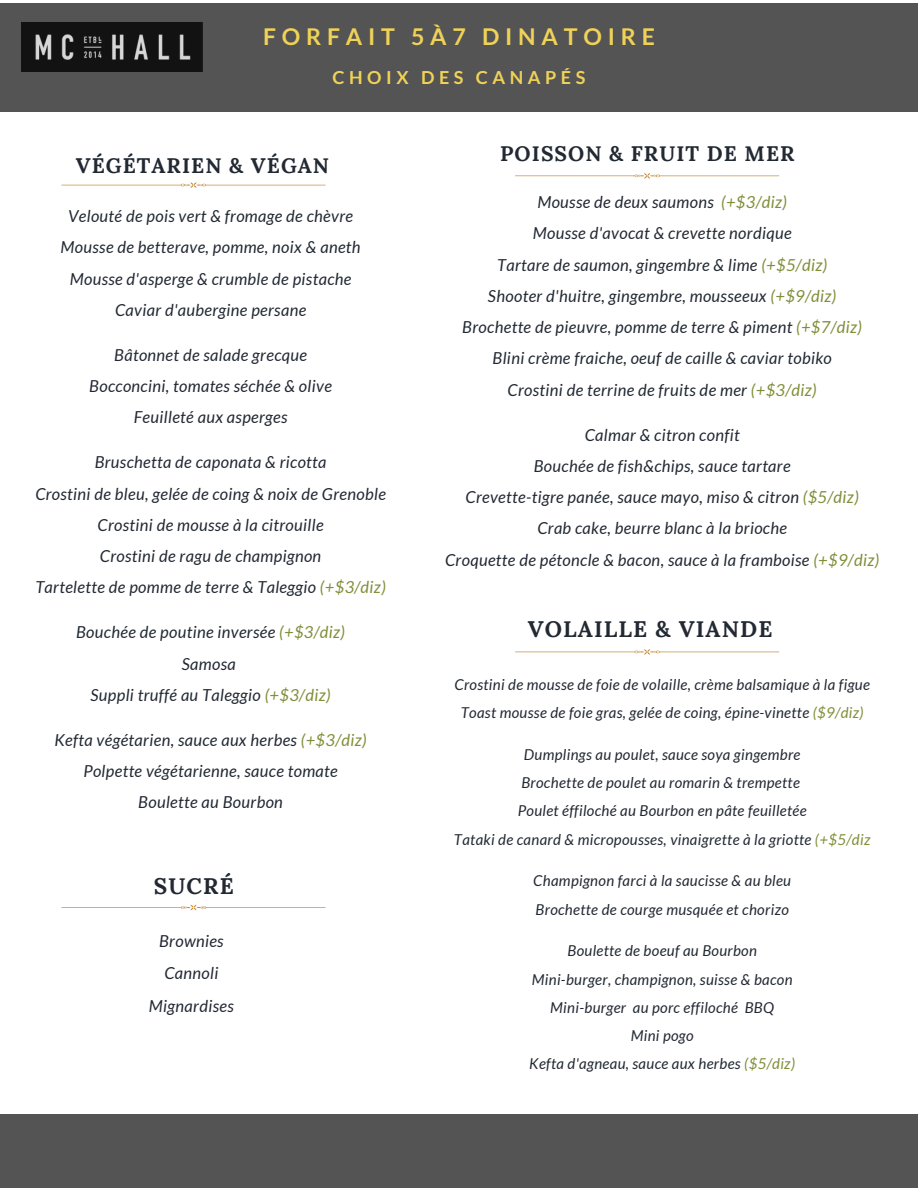
<style>
.page{position:relative;width:918px;height:1188px;background:#fff}
.page>*{position:absolute;margin:0;border:0;box-sizing:border-box;transform-origin:0 0}
.t1{font:700 23.25px "Lato";letter-spacing:.25em;color:#f0d258}
.t2{font:700 22.5px "Lora";letter-spacing:.05em;color:#222933}
.t3{font:700 21px "Lora";letter-spacing:.05em;color:#222933}
.t4{font:700 18px "Lato";letter-spacing:.25em;color:#f0d258}
.t5{font:italic 16.5px "Lato";letter-spacing:.02em;color:#222933}
.t6{font:italic 15px "Lato";letter-spacing:.02em;color:#222933}
.s1{color:#7f8e38}
</style>
<div class="page">
<div style="left:0;top:1115px;width:918px;height:73px;background:#545454"></div>
<div style="left:0;top:3px;width:918px;height:108px;background:#545454"></div>
<img style="left:21px;top:23px;width:182px;height:48px">
<svg style="left:61px;top:182px;width:265px;height:6px"></svg>
<svg style="left:515px;top:173px;width:264px;height:6px"></svg>
<svg style="left:515px;top:649px;width:264px;height:6px"></svg>
<svg style="left:61px;top:905px;width:265px;height:5px"></svg>
<p class="t1" style="left:263px;top:22px;width:393px">FORFAIT 5À7 DINATOIRE</p>
<p class="t4" style="left:333px;top:66px;width:254px">CHOIX DES CANAPÉS</p>
<p class="t3" style="left:76px;top:152px;width:255px">VÉGÉTARIEN &amp; VÉGAN</p>
<p class="t5" style="left:68px;top:206px;width:286px">Velouté de pois vert &amp; fromage de chèvre</p>
<p class="t5" style="left:61px;top:237px;width:302px">Mousse de betterave, pomme, noix &amp; aneth</p>
<p class="t5" style="left:70px;top:268px;width:283px">Mousse d'asperge &amp; crumble de pistache</p>
<p class="t5" style="left:115px;top:300px;width:193px">Caviar d'aubergine persane</p>
<p class="t5" style="left:114px;top:345px;width:194px">Bâtonnet de salade grecque</p>
<p class="t5" style="left:89px;top:376px;width:244px">Bocconcini, tomates séchée &amp; olive</p>
<p class="t5" style="left:134px;top:407px;width:155px">Feuilleté aux asperges</p>
<p class="t5" style="left:95px;top:452px;width:233px">Bruschetta de caponata &amp; ricotta</p>
<p class="t5" style="left:35px;top:483px;width:352px">Crostini de bleu, gelée de coing &amp; noix de Grenoble</p>
<p class="t5" style="left:98px;top:515px;width:228px">Crostini de mousse à la citrouille</p>
<p class="t5" style="left:100px;top:546px;width:223px">Crostini de ragu de champignon</p>
<p class="t5" style="left:35px;top:577px;width:352px">Tartelette de pomme de terre &amp; Taleggio <span class="s1">(+$3/diz)</span></p>
<p class="t5" style="left:76px;top:622px;width:271px">Bouchée de poutine inversée <span class="s1">(+$3/diz)</span></p>
<p class="t5" style="left:182px;top:653px;width:55px">Samosa</p>
<p class="t5" style="left:91px;top:685px;width:242px">Suppli truffé au Taleggio <span class="s1">(+$3/diz)</span></p>
<p class="t5" style="left:54px;top:730px;width:314px">Kefta végétarien, sauce aux herbes <span class="s1">(+$3/diz)</span></p>
<p class="t5" style="left:83px;top:761px;width:256px">Polpette végétarienne, sauce tomate</p>
<p class="t5" style="left:138px;top:792px;width:146px">Boulette au Bourbon</p>
<p class="t2" style="left:154px;top:872px;width:81px">SUCRÉ</p>
<p class="t5" style="left:159px;top:930px;width:66px">Brownies</p>
<p class="t5" style="left:164px;top:963px;width:56px">Cannoli</p>
<p class="t5" style="left:149px;top:996px;width:86px">Mignardises</p>
<p class="t3" style="left:500px;top:140px;width:296px">POISSON &amp; FRUIT DE MER</p>
<p class="t5" style="left:537px;top:192px;width:251px">Mousse de deux saumons <span class="s1">(+$3/diz)</span></p>
<p class="t5" style="left:533px;top:223px;width:260px">Mousse d'avocat &amp; crevette nordique</p>
<p class="t5" style="left:497px;top:254px;width:332px">Tartare de saumon, gingembre &amp; lime <span class="s1">(+$5/diz)</span></p>
<p class="t5" style="left:488px;top:286px;width:350px">Shooter d'huitre, gingembre, mousseeux <span class="s1">(+$9/diz)</span></p>
<p class="t5" style="left:462px;top:317px;width:401px">Brochette de pieuvre, pomme de terre &amp; piment <span class="s1">(+$7/diz)</span></p>
<p class="t5" style="left:493px;top:348px;width:341px">Blini crème fraiche, oeuf de caille &amp; caviar tobiko</p>
<p class="t5" style="left:508px;top:379px;width:311px">Crostini de terrine de fruits de mer <span class="s1">(+$3/diz)</span></p>
<p class="t5" style="left:585px;top:424px;width:156px">Calmar &amp; citron confit</p>
<p class="t5" style="left:534px;top:456px;width:258px">Bouchée de fish&amp;chips, sauce tartare</p>
<p class="t5" style="left:466px;top:487px;width:395px">Crevette-tigre panée, sauce mayo, miso &amp; citron <span class="s1">($5/diz)</span></p>
<p class="t5" style="left:537px;top:518px;width:251px">Crab cake, beurre blanc à la brioche</p>
<p class="t5" style="left:445px;top:549px;width:436px">Croquette de pétoncle &amp; bacon, sauce à la framboise <span class="s1">(+$9/diz)</span></p>
<p class="t2" style="left:528px;top:614px;width:246px">VOLAILLE &amp; VIANDE</p>
<p class="t6" style="left:454px;top:675px;width:417px">Crostini de mousse de foie de volaille, crème balsamique à la figue</p>
<p class="t6" style="left:461px;top:703px;width:404px">Toast mousse de foie gras, gelée de coing, épine-vinette <span class="s1">($9/diz)</span></p>
<p class="t6" style="left:524px;top:745px;width:278px">Dumplings au poulet, sauce soya gingembre</p>
<p class="t6" style="left:521px;top:773px;width:280px">Brochette de poulet au romarin &amp; trempette</p>
<p class="t6" style="left:518px;top:802px;width:291px">Poulet éffiloché au Bourbon en pâte feuilletée</p>
<p class="t6" style="left:454px;top:830px;width:418px">Tataki de canard &amp; micropousses, vinaigrette à la griotte <span class="s1">(+$5/diz</span></p>
<p class="t6" style="left:533px;top:872px;width:259px">Champignon farci à la saucisse &amp; au bleu</p>
<p class="t6" style="left:536px;top:900px;width:255px">Brochette de courge musquée et chorizo</p>
<p class="t6" style="left:567px;top:942px;width:191px">Boulette de boeuf au Bourbon</p>
<p class="t6" style="left:532px;top:970px;width:262px">Mini-burger, champignon, suisse &amp; bacon</p>
<p class="t6" style="left:550px;top:998px;width:225px">Mini-burger au porc effiloché BBQ</p>
<p class="t6" style="left:631px;top:1026px;width:65px">Mini pogo</p>
<p class="t6" style="left:529px;top:1054px;width:267px">Kefta d'agneau, sauce aux herbes <span class="s1">($5/diz)</span></p>
</div>
